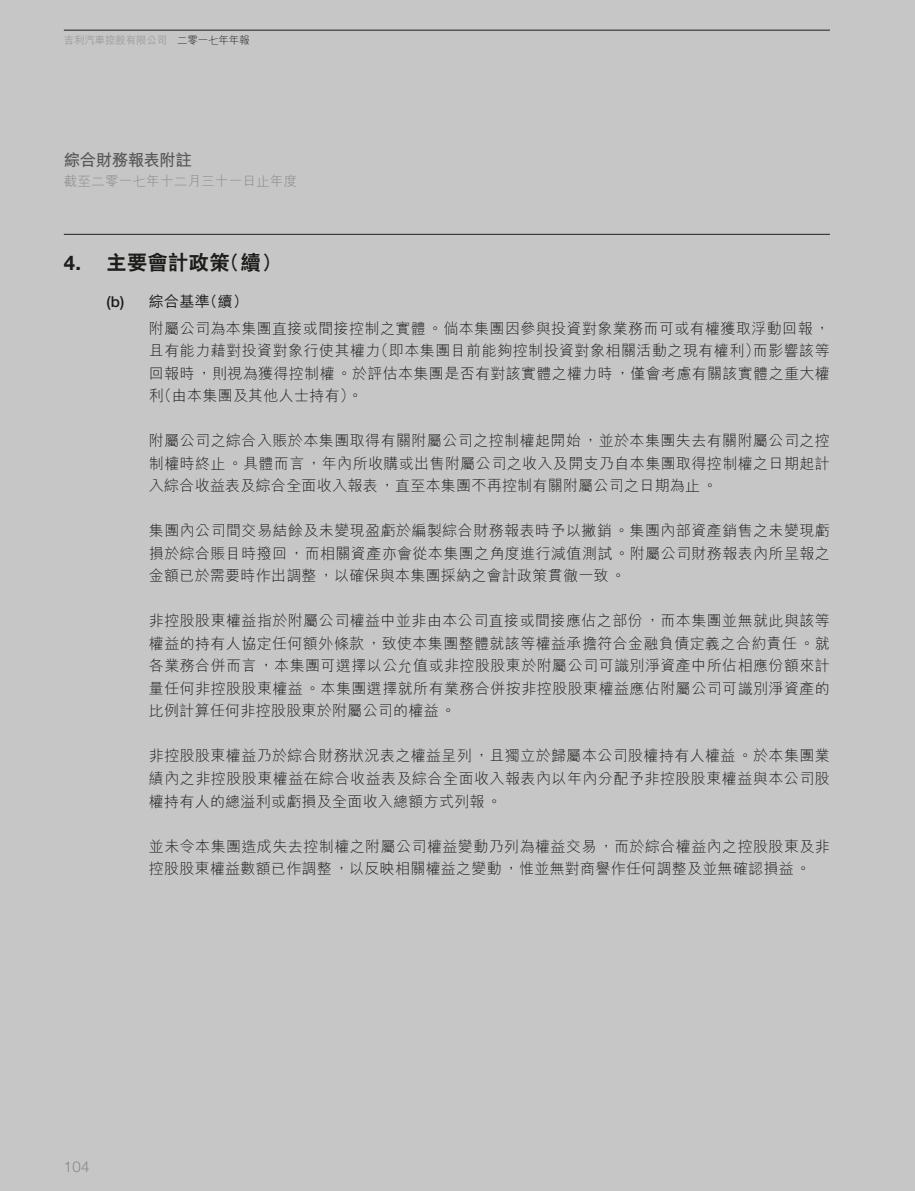
<style>
.page{position:relative;width:915px;height:1191px;background:#fff}
.page>*{position:absolute;margin:0;border:0;box-sizing:border-box;transform-origin:0 0}
.t1{font:800 20.25px "C Hei 2 HK";letter-spacing:.015em;color:#1c1c1b}
.t2{font:700 16.5px "M Hei HK";letter-spacing:-.035em;color:#575756}
.t3{font:300 15px/22.5px "M Hei HK";letter-spacing:.025em;color:#1c1c1b;text-align:justify}
.t4{font:300 15px "Helvetica Neue LT Std";color:#878787}
.t5{font:300 13.5px "M Hei HK";letter-spacing:.015em;color:#878787}
.t6{font:500 10.5px "M Hei HK";letter-spacing:-.02em;color:#9d9d9c}
.s1{font-weight:300;color:#1c1c1b}
.s2{font-family:"Helvetica Neue LT Std";font-weight:700}
.s3{font-family:"Helvetica Neue LT Std";font-weight:500}
.s4{font-weight:500}
</style>
<div class="page">
<hr style="left:914px;top:0;width:1px;height:1191px;background:#c6c6c6">
<div style="left:0;top:0;width:914px;height:1191px;background:#c6c6c6"></div>
<hr style="left:64px;top:30px;width:765px;height:1px;background:#1c1c1b">
<hr style="left:64px;top:234px;width:765px;height:1px;background:#1c1c1b">
<p class="t6" style="left:64px;top:32px;width:187px">吉利汽車控股有限公司 <span class="s1">二零一七年年報</span></p>
<p class="t2" style="left:64px;top:148px;width:130px">綜合財務報表附註</p>
<p class="t5" style="left:64px;top:172px;width:235px">截至二零一七年十二月三十一日止年度</p>
<h1 class="t1" style="left:64px;top:249px;width:219px"><span class="s2">4.</span> 主要會計政策（續）</h1>
<p class="t3" style="left:149px;top:288px;width:682px;line-height:26.7px;text-indent:-43px"><span class="s3">(b)</span> <span class="s4">綜合基準（續）<br></span>附屬公司為本集團直接或間接控制之實體。倘本集團因參與投資對象業務而可或有權獲取浮動回報，</p>
<p class="t3" style="left:149px;top:339px;width:682px">且有能力藉對投資對象行使其權力（即本集團目前能夠控制投資對象相關活動之現有權利）而影響該等回報時，則視為獲得控制權。於評估本集團是否有對該實體之權力時，僅會考慮有關該實體之重大權利（由本集團及其他人士持有）。</p>
<p class="t3" style="left:149px;top:429px;width:682px">附屬公司之綜合入賬於本集團取得有關附屬公司之控制權起開始，並於本集團失去有關附屬公司之控制權時終止。具體而言，年內所收購或出售附屬公司之收入及開支乃自本集團取得控制權之日期起計入綜合收益表及綜合全面收入報表，直至本集團不再控制有關附屬公司之日期為止。</p>
<p class="t3" style="left:149px;top:519px;width:682px">集團內公司間交易結餘及未變現盈虧於編製綜合財務報表時予以撇銷。集團內部資產銷售之未變現虧損於綜合賬目時撥回，而相關資產亦會從本集團之角度進行減值測試。附屬公司財務報表內所呈報之金額已於需要時作出調整，以確保與本集團採納之會計政策貫徹一致。</p>
<p class="t3" style="left:149px;top:609px;width:682px">非控股股東權益指於附屬公司權益中並非由本公司直接或間接應佔之部份，而本集團並無就此與該等權益的持有人協定任何額外條款，致使本集團整體就該等權益承擔符合金融負債定義之合約責任。就各業務合併而言，本集團可選擇以公允值或非控股股東於附屬公司可識別淨資產中所佔相應份額來計量任何非控股股東權益。本集團選擇就所有業務合併按非控股股東權益應佔附屬公司可識別淨資產的比例計算任何非控股股東於附屬公司的權益。</p>
<p class="t3" style="left:149px;top:744px;width:682px">非控股股東權益乃於綜合財務狀況表之權益呈列，且獨立於歸屬本公司股權持有人權益。於本集團業績內之非控股股東權益在綜合收益表及綜合全面收入報表內以年內分配予非控股股東權益與本公司股權持有人的總溢利或虧損及全面收入總額方式列報。</p>
<p class="t3" style="left:149px;top:834px;width:682px">並未令本集團造成失去控制權之附屬公司權益變動乃列為權益交易，而於綜合權益內之控股股東及非控股股東權益數額已作調整，以反映相關權益之變動，惟並無對商譽作任何調整及並無確認損益。</p>
<p class="t4" style="left:64px;top:1157px;width:27px">104</p>
</div>
